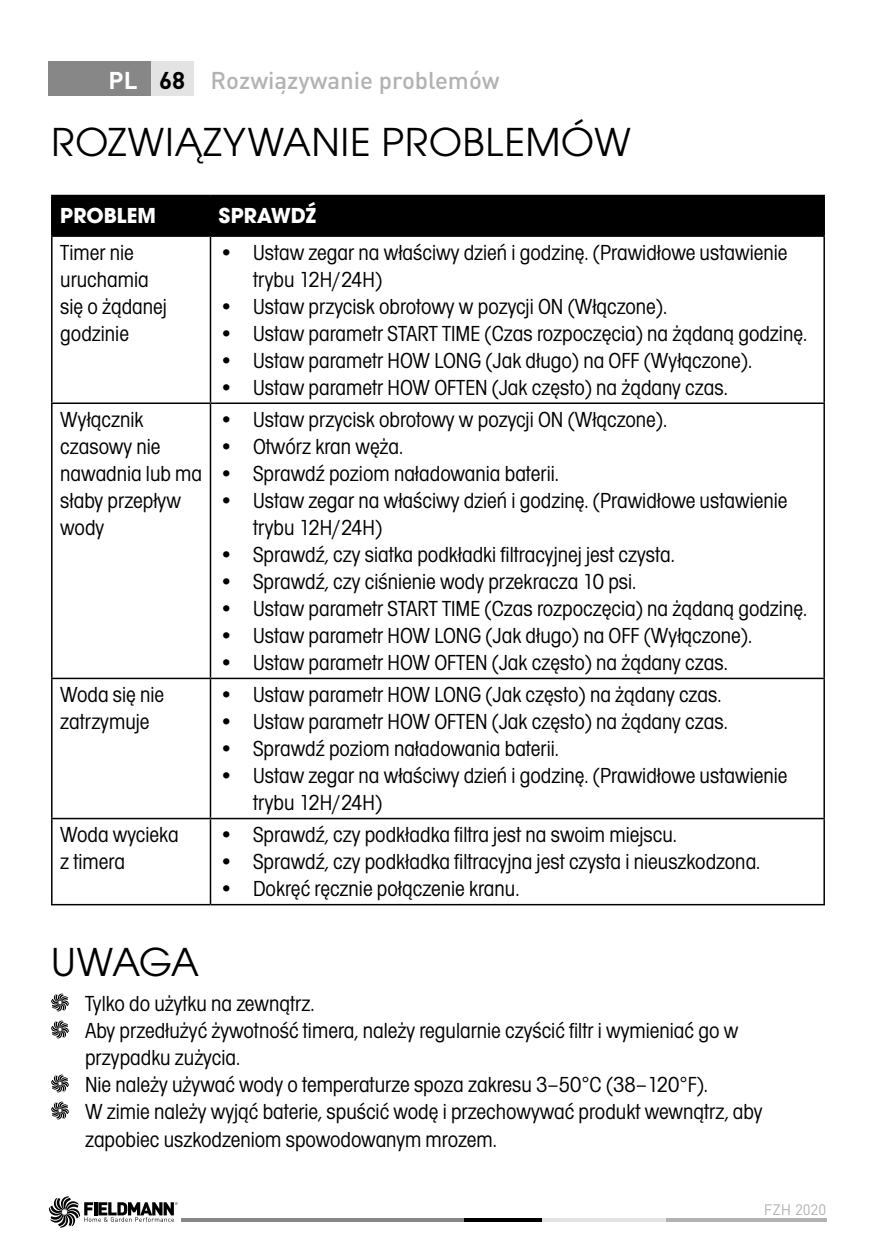
<style>
.page{position:relative;width:893px;height:1259px;background:#fff}
.page>*{position:absolute;margin:0;border:0;box-sizing:border-box;transform-origin:0 0}
.t1{font:42px "Avant Gar Got Itc TOT Boo";letter-spacing:.015em;color:#000}
.t2{font:500 24px "DIN Pro";color:#b3b2b2}
.t3{font:22.5px/27px "Avant Gar Got Itc TOT Boo Con";color:#000}
.t4{font:700 22.5px "Avant Gar Got Itc TOT";color:#fff}
.t5{font:15px "DIN Pro";color:#b3b2b2}
.s1{font-weight:700;color:#fff}
.s2{font-weight:700;color:#000}
</style>
<div class="page">
<hr style="left:665px;top:1218px;width:161px;height:3px;background:#b3b2b2">
<hr style="left:542px;top:1218px;width:123px;height:3px;background:#e3e3e3">
<hr style="left:181px;top:1218px;width:284px;height:3px;background:#878787">
<hr style="left:465px;top:1218px;width:77px;height:3px;background:#000">
<svg style="left:49px;top:1196px;width:129px;height:31px"></svg>
<div style="left:49px;top:62px;width:102px;height:34px;background:#878787"></div>
<div style="left:151px;top:62px;width:42px;height:34px;background:#e3e3e3"></div>
<div style="left:53px;top:196px;width:770px;height:39px;background:#000"></div>
<hr style="left:51px;top:195px;width:159px;height:1px;background:#000">
<hr style="left:51px;top:196px;width:2px;height:39px;background:#000">
<hr style="left:210px;top:195px;width:615px;height:1px;background:#000">
<hr style="left:210px;top:196px;width:1px;height:39px;background:#000">
<hr style="left:823px;top:196px;width:2px;height:39px;background:#000">
<hr style="left:51px;top:235px;width:159px;height:2px;background:#000">
<hr style="left:51px;top:237px;width:2px;height:165px;background:#000">
<hr style="left:210px;top:235px;width:615px;height:2px;background:#000">
<hr style="left:210px;top:237px;width:1px;height:165px;background:#000">
<hr style="left:823px;top:237px;width:2px;height:165px;background:#000">
<hr style="left:51px;top:402px;width:159px;height:2px;background:#000">
<hr style="left:51px;top:404px;width:2px;height:273px;background:#000">
<hr style="left:210px;top:402px;width:615px;height:2px;background:#000">
<hr style="left:210px;top:404px;width:1px;height:273px;background:#000">
<hr style="left:823px;top:404px;width:2px;height:273px;background:#000">
<hr style="left:51px;top:677px;width:159px;height:2px;background:#000">
<hr style="left:51px;top:679px;width:2px;height:139px;background:#000">
<hr style="left:210px;top:677px;width:615px;height:2px;background:#000">
<hr style="left:210px;top:679px;width:1px;height:139px;background:#000">
<hr style="left:823px;top:679px;width:2px;height:139px;background:#000">
<hr style="left:51px;top:818px;width:159px;height:1px;background:#000">
<hr style="left:51px;top:819px;width:2px;height:85px;background:#000">
<hr style="left:210px;top:818px;width:615px;height:1px;background:#000">
<hr style="left:210px;top:819px;width:1px;height:85px;background:#000">
<hr style="left:823px;top:819px;width:2px;height:85px;background:#000">
<hr style="left:51px;top:904px;width:159px;height:1px;background:#000">
<hr style="left:210px;top:904px;width:615px;height:1px;background:#000">
<svg style="left:51px;top:993px;width:18px;height:18px"></svg>
<svg style="left:51px;top:1020px;width:18px;height:18px"></svg>
<svg style="left:51px;top:1074px;width:18px;height:18px"></svg>
<svg style="left:51px;top:1101px;width:18px;height:18px"></svg>
<p class="t2" style="left:109px;top:64px;width:392px"><span class="s1">PL</span> <span class="s2">68</span> Rozwiązywanie problemów</p>
<h1 class="t1" style="left:51px;top:117px;width:581px">ROZWIĄZYWANIE PROBLEMÓW</h1>
<p class="t4" style="left:60px;top:202px;width:97px">PROBLEM</p>
<p class="t4" style="left:219px;top:202px;width:99px">SPRAWDŹ</p>
<p class="t3" style="left:60px;top:239px;width:108px">Timer nie uruchamia się o żądanej godzinie</p>
<p class="t3" style="left:253px;top:239px;width:536px;text-indent:-34px">• Ustaw zegar na właściwy dzień i godzinę. (Prawidłowe ustawienie trybu 12H/24H)</p>
<p class="t3" style="left:219px;top:293px;width:450px">• Ustaw przycisk obrotowy w pozycji ON (Włączone).</p>
<p class="t3" style="left:219px;top:320px;width:590px">• Ustaw parametr START TIME (Czas rozpoczęcia) na żądaną godzinę.</p>
<p class="t3" style="left:219px;top:347px;width:535px">• Ustaw parametr HOW LONG (Jak długo) na OFF (Wyłączone).</p>
<p class="t3" style="left:219px;top:374px;width:510px">• Ustaw parametr HOW OFTEN (Jak często) na żądany czas.</p>
<p class="t3" style="left:60px;top:406px;width:143px">Wyłącznik czasowy nie nawadnia lub ma słaby przepływ wody</p>
<p class="t3" style="left:219px;top:406px;width:450px">• Ustaw przycisk obrotowy w pozycji ON (Włączone).</p>
<p class="t3" style="left:219px;top:433px;width:186px">• Otwórz kran węża.</p>
<p class="t3" style="left:219px;top:460px;width:341px">• Sprawdź poziom naładowania baterii.</p>
<p class="t3" style="left:253px;top:487px;width:536px;text-indent:-34px">• Ustaw zegar na właściwy dzień i godzinę. (Prawidłowe ustawienie trybu 12H/24H)</p>
<p class="t3" style="left:219px;top:541px;width:457px">• Sprawdź, czy siatka podkładki filtracyjnej jest czysta.</p>
<p class="t3" style="left:219px;top:568px;width:419px">• Sprawdź, czy ciśnienie wody przekracza 10 psi.</p>
<p class="t3" style="left:219px;top:595px;width:590px">• Ustaw parametr START TIME (Czas rozpoczęcia) na żądaną godzinę.</p>
<p class="t3" style="left:219px;top:622px;width:535px">• Ustaw parametr HOW LONG (Jak długo) na OFF (Wyłączone).</p>
<p class="t3" style="left:219px;top:649px;width:510px">• Ustaw parametr HOW OFTEN (Jak często) na żądany czas.</p>
<p class="t3" style="left:60px;top:681px;width:105px">Woda się nie zatrzymuje</p>
<p class="t3" style="left:219px;top:681px;width:504px">• Ustaw parametr HOW LONG (Jak często) na żądany czas.</p>
<p class="t3" style="left:219px;top:708px;width:510px">• Ustaw parametr HOW OFTEN (Jak często) na żądany czas.</p>
<p class="t3" style="left:219px;top:735px;width:341px">• Sprawdź poziom naładowania baterii.</p>
<p class="t3" style="left:253px;top:762px;width:536px;text-indent:-34px">• Ustaw zegar na właściwy dzień i godzinę. (Prawidłowe ustawienie trybu 12H/24H)</p>
<p class="t3" style="left:60px;top:821px;width:120px">Woda wycieka z timera</p>
<p class="t3" style="left:219px;top:821px;width:459px">• Sprawdź, czy podkładka filtra jest na swoim miejscu.</p>
<p class="t3" style="left:219px;top:848px;width:543px">• Sprawdź, czy podkładka filtracyjna jest czysta i nieuszkodzona.</p>
<p class="t3" style="left:219px;top:875px;width:302px">• Dokręć ręcznie połączenie kranu.</p>
<h1 class="t1" style="left:51px;top:937px;width:149px">UWAGA</h1>
<p class="t3" style="left:85px;top:990px;width:679px">Tylko do użytku na zewnątrz.<br>Aby przedłużyć żywotność timera, należy regularnie czyścić filtr i wymieniać go w przypadku zużycia.<br>Nie należy używać wody o temperaturze spoza zakresu 3–50°C (38–120°F).<br>W zimie należy wyjąć baterie, spuścić wodę i przechowywać produkt wewnątrz, aby zapobiec uszkodzeniom spowodowanym mrozem.</p>
<p class="t5" style="left:764px;top:1199px;width:64px">FZH 2020</p>
</div>
